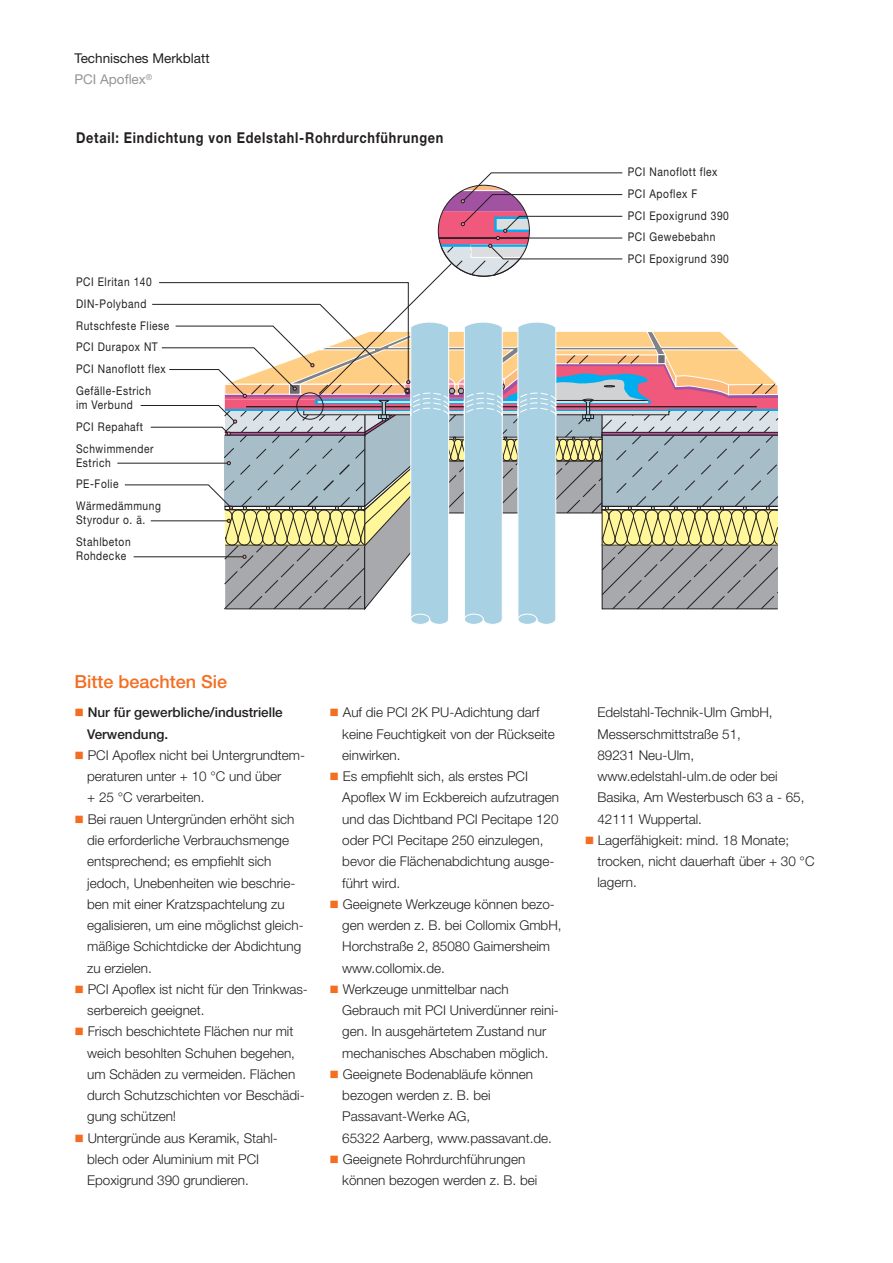
<style>
.page{position:relative;width:893px;height:1263px;background:#fff}
.page>*{position:absolute;margin:0;border:0;box-sizing:border-box;transform-origin:0 0}
.t1{font:500 18px "Helvetica Neue LT Pro";color:#f36e21}
.t2{font:700 15px "Helvetica Neue";letter-spacing:.055em;color:#231f20;scale:.85 1}
.t3{font:300 13.5px/21.3px "Helvetica Neue LT Pro";color:#231f20}
.t4{font:500 13.5px/21.3px "Helvetica Neue LT Pro";color:#231f20}
.t5{font:13.5px/21.3px "Helvetica Neue LT Pro";color:#231f20}
.t6{font:12px/21.8px "Helvetica Neue";letter-spacing:.055em;color:#231f20;scale:.85 1}
.s1{color:#939598}
.s2{color:#f36e21}
</style>
<div class="page">
<hr style="left:117px;top:463px;width:110px;height:1px;background:#231f20">
<svg style="left:124px;top:172px;width:655px;height:452px"></svg>
<p class="t5" style="left:74px;top:49px;width:137px">Technisches Merkblatt<br><span class="s1">PCI Apoflex</span><sup>®</sup></p>
<p class="t2" style="left:76px;top:125px;width:434px">Detail: Eindichtung von Edelstahl-Rohrdurchführungen</p>
<p class="t6" style="left:76px;top:272px;width:111px">PCI Elritan 140<br>DIN-Polyband<br>Rutschfeste Fliese<br>PCI Durapox NT<br>PCI Nanoflott flex<br>Gefälle-Estrich</p>
<p class="t6" style="left:76px;top:395px;width:93px">im Verbund<br>PCI Repahaft<br>Schwimmender</p>
<p class="t6" style="left:76px;top:453px;width:101px">Estrich<br>PE-Folie<br>Wärmedämmung</p>
<p class="t6" style="left:76px;top:510px;width:83px">Styrodur o. ä.<br>Stahlbeton</p>
<p class="t6" style="left:76px;top:546px;width:61px">Rohdecke</p>
<p class="t6" style="left:628px;top:162px;width:121px">PCI Nanoflott flex<br>PCI Apoflex F<br>PCI Epoxigrund 390<br>PCI Gewebebahn<br>PCI Epoxigrund 390</p>
<h1 class="t1" style="left:74px;top:675px;width:154px">Bitte beachten Sie</h1>
<p class="t4" style="left:87px;top:703px;width:197px;text-indent:-13px"><span class="s2">■</span> Nur für gewerbliche/industrielle<br>Verwendung.</p>
<p class="t3" style="left:87px;top:746px;width:220px;text-indent:-13px"><span class="s2">■</span> PCI Apoflex nicht bei Untergrundtem&shy;peraturen unter + 10 °C und über<br>+ 25 °C verarbeiten.</p>
<p class="t3" style="left:87px;top:809px;width:218px;text-indent:-13px"><span class="s2">■</span> Bei rauen Untergründen erhöht sich die erforderliche Verbrauchsmenge entsprechend; es empfiehlt sich jedoch, Unebenheiten wie beschrie&shy;ben mit einer Kratzspachtelung zu egalisieren, um eine möglichst gleich&shy;mäßige Schichtdicke der Abdichtung zu erzielen.</p>
<p class="t3" style="left:87px;top:980px;width:222px;text-indent:-13px"><span class="s2">■</span> PCI Apoflex ist nicht für den Trinkwas&shy;serbereich geeignet.</p>
<p class="t3" style="left:87px;top:1022px;width:219px;text-indent:-13px"><span class="s2">■</span> Frisch beschichtete Flächen nur mit weich besohlten Schuhen begehen, um Schäden zu vermeiden. Flächen durch Schutzschichten vor Beschädi&shy;gung schützen!</p>
<p class="t3" style="left:87px;top:1128px;width:192px;text-indent:-13px"><span class="s2">■</span> Untergründe aus Keramik, Stahl&shy;blech oder Aluminium mit PCI<br>Epoxigrund 390 grundieren.</p>
<p class="t3" style="left:342px;top:703px;width:214px;text-indent:-13px"><span class="s2">■</span> Auf die PCI 2K PU-Adichtung darf keine Feuchtigkeit von der Rückseite einwirken.</p>
<p class="t3" style="left:342px;top:767px;width:218px;text-indent:-13px"><span class="s2">■</span> Es empfiehlt sich, als erstes PCI<br>Apoflex W im Eckbereich aufzutragen und das Dichtband PCI Pecitape 120 oder PCI Pecitape 250 einzulegen, bevor die Flächenabdichtung ausge&shy;führt wird.</p>
<p class="t3" style="left:342px;top:895px;width:221px;text-indent:-13px"><span class="s2">■</span> Geeignete Werkzeuge können bezo&shy;gen werden z. B. bei Collomix GmbH,<br>Horchstraße 2, 85080 Gaimersheim www.collomix.de.</p>
<p class="t3" style="left:342px;top:980px;width:218px;text-indent:-13px"><span class="s2">■</span> Werkzeuge unmittelbar nach Gebrauch mit PCI Univerdünner reini&shy;gen. In ausgehärtetem Zustand nur mechanisches Abschaben möglich.</p>
<p class="t3" style="left:342px;top:1065px;width:211px;text-indent:-13px"><span class="s2">■</span> Geeignete Bodenabläufe können bezogen werden z. B. bei<br>Passavant-Werke AG,<br>65322 Aarberg, www.passavant.de.</p>
<p class="t3" style="left:342px;top:1150px;width:197px;text-indent:-13px"><span class="s2">■</span> Geeignete Rohrdurchführungen können bezogen werden z. B. bei</p>
<p class="t3" style="left:597px;top:703px;width:209px">Edelstahl-Technik-Ulm GmbH,<br>Messerschmittstraße 51,<br>89231 Neu-Ulm, www.edelstahl-ulm.de oder bei<br>Basika, Am Westerbusch 63 a - 65,<br>42111 Wuppertal.</p>
<p class="t3" style="left:597px;top:831px;width:219px;text-indent:-13px"><span class="s2">■</span> Lagerfähigkeit: mind. 18 Monate; trocken, nicht dauerhaft über + 30 °C lagern.</p>
</div>
